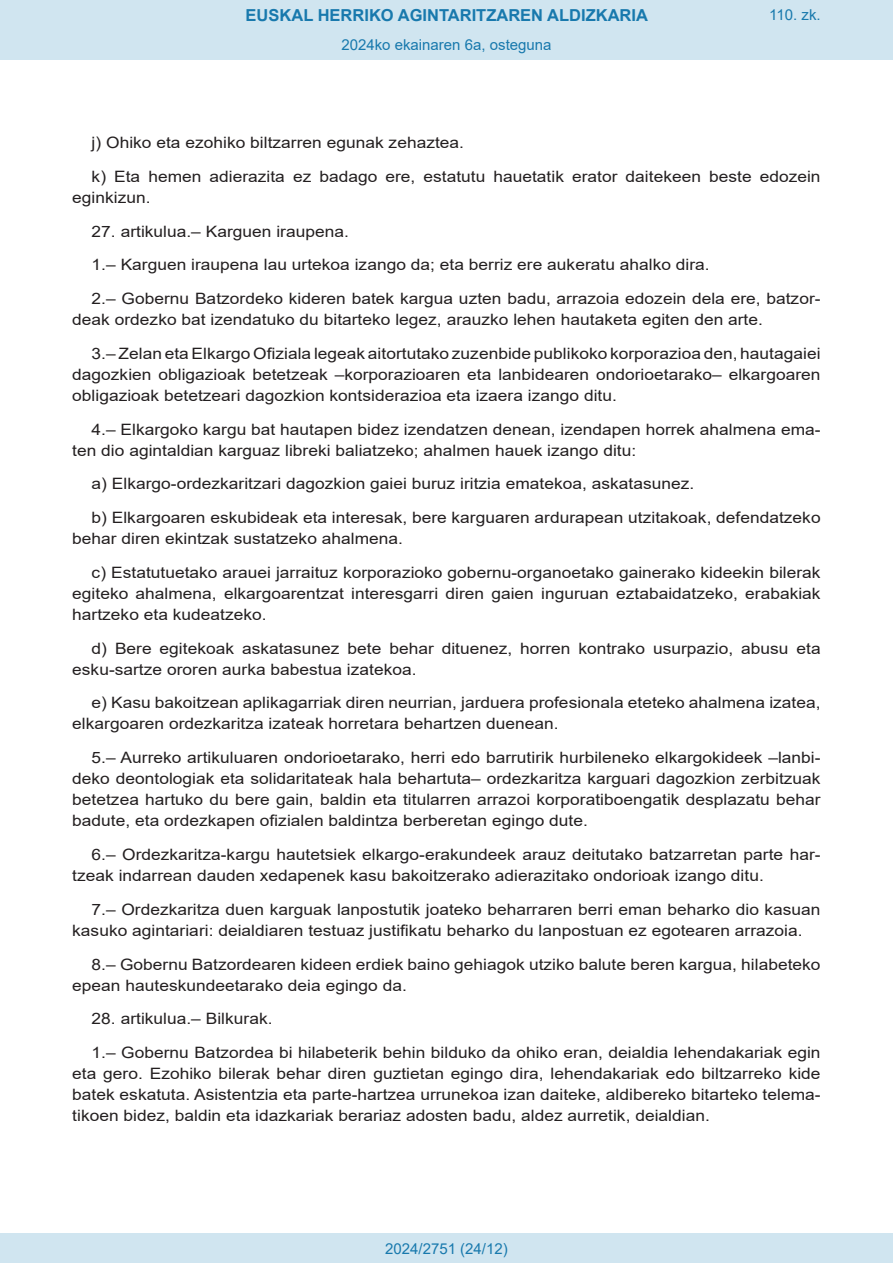
<style>
.page{position:relative;width:893px;height:1263px;background:#fff}
.page>*{position:absolute;margin:0;border:0;box-sizing:border-box;transform-origin:0 0}
.t1{font:700 16.5px "Arial";color:#1879ad}
.BOPVDetalle{font:15.6px/21px "Arial";color:#231f20;scale:1.11 1}
.Paginacion_Centro{font:15px "Arial";color:#1879ad}
</style>
<div class="page">
<div style="left:0;top:0;width:893px;height:60px;background:#d0e5f0"></div>
<div style="left:0;top:1233px;width:893px;height:30px;background:#d0e5f0"></div>
<p class="t1" style="left:246px;top:3px;width:404px">EUSKAL HERRIKO AGINTARITZAREN ALDIZKARIA</p>
<p class="Paginacion_Centro" style="left:341px;top:35px;width:212px">2024ko ekainaren 6a, osteguna</p>
<p class="Paginacion_Centro" style="left:769px;top:5px;width:53px">110. zk.</p>
<p class="BOPVDetalle" style="left:92px;top:132px;width:337px">j) Ohiko eta ezohiko biltzarren egunak zehaztea.</p>
<p class="BOPVDetalle" style="left:72px;top:166px;width:676px;text-indent:19px">k) Eta hemen adierazita ez badago ere, estatutu hauetatik erator daitekeen beste edozein eginkizun.</p>
<p class="BOPVDetalle" style="left:92px;top:221px;width:233px">27. artikulua.– Karguen iraupena.</p>
<p class="BOPVDetalle" style="left:92px;top:254px;width:558px">1.– Karguen iraupena lau urtekoa izango da; eta berriz ere aukeratu ahalko dira.</p>
<p class="BOPVDetalle" style="left:72px;top:288px;width:676px;text-indent:19px">2.– Gobernu Batzordeko kideren batek kargua uzten badu, arrazoia edozein dela ere, batzor&shy;deak ordezko bat izendatuko du bitarteko legez, arauzko lehen hautaketa egiten den arte.</p>
<p class="BOPVDetalle" style="left:72px;top:343px;width:676px;text-align:justify;text-indent:19px">3.– Zelan eta Elkargo Ofiziala legeak aitortutako zuzenbide publikoko korporazioa den, hautagaiei dagozkien obligazioak betetzeak –korporazioaren eta lanbidearen ondorioetarako– elkargoaren obligazioak betetzeari dagozkion kontsiderazioa eta izaera izango ditu.</p>
<p class="BOPVDetalle" style="left:72px;top:419px;width:676px;text-indent:19px">4.– Elkargoko kargu bat hautapen bidez izendatzen denean, izendapen horrek ahalmena ema&shy;ten dio agintaldian karguaz libreki baliatzeko; ahalmen hauek izango ditu:</p>
<p class="BOPVDetalle" style="left:92px;top:473px;width:544px">a) Elkargo-ordezkaritzari dagozkion gaiei buruz iritzia ematekoa, askatasunez.</p>
<p class="BOPVDetalle" style="left:72px;top:507px;width:676px;text-indent:19px">b) Elkargoaren eskubideak eta interesak, bere karguaren ardurapean utzitakoak, defendatzeko behar diren ekintzak sustatzeko ahalmena.</p>
<p class="BOPVDetalle" style="left:72px;top:562px;width:676px;text-align:justify;text-indent:19px">c) Estatutuetako arauei jarraituz korporazioko gobernu-organoetako gainerako kideekin bilerak egiteko ahalmena, elkargoarentzat interesgarri diren gaien inguruan eztabaidatzeko, erabakiak hartzeko eta kudeatzeko.</p>
<p class="BOPVDetalle" style="left:72px;top:638px;width:676px;text-indent:19px">d) Bere egitekoak askatasunez bete behar dituenez, horren kontrako usurpazio, abusu eta esku-sartze ororen aurka babestua izatekoa.</p>
<p class="BOPVDetalle" style="left:72px;top:692px;width:676px;text-indent:19px">e) Kasu bakoitzean aplikagarriak diren neurrian, jarduera profesionala eteteko ahalmena izatea, elkargoaren ordezkaritza izateak horretara behartzen duenean.</p>
<p class="BOPVDetalle" style="left:72px;top:747px;width:676px;text-align:justify;text-indent:19px">5.– Aurreko artikuluaren ondorioetarako, herri edo barrutirik hurbileneko elkargokideek –lanbi&shy;deko deontologiak eta solidaritateak hala behartuta– ordezkaritza karguari dagozkion zerbitzuak betetzea hartuko du bere gain, baldin eta titularren arrazoi korporatiboengatik desplazatu behar badute, eta ordezkapen ofizialen baldintza berberetan egingo dute.</p>
<p class="BOPVDetalle" style="left:72px;top:844px;width:676px;text-indent:19px">6.– Ordezkaritza-kargu hautetsiek elkargo-erakundeek arauz deitutako batzarretan parte har&shy;tzeak indarrean dauden xedapenek kasu bakoitzerako adierazitako ondorioak izango ditu.</p>
<p class="BOPVDetalle" style="left:72px;top:899px;width:676px;text-indent:19px">7.– Ordezkaritza duen karguak lanpostutik joateko beharraren berri eman beharko dio kasuan kasuko agintariari: deialdiaren testuaz justifikatu beharko du lanpostuan ez egotearen arrazoia.</p>
<p class="BOPVDetalle" style="left:72px;top:953px;width:676px;text-indent:19px">8.– Gobernu Batzordearen kideen erdiek baino gehiagok utziko balute beren kargua, hilabeteko epean hauteskundeetarako deia egingo da.</p>
<p class="BOPVDetalle" style="left:92px;top:1008px;width:164px">28. artikulua.– Bilkurak.</p>
<p class="BOPVDetalle" style="left:72px;top:1042px;width:676px;text-align:justify;text-indent:19px">1.– Gobernu Batzordea bi hilabeterik behin bilduko da ohiko eran, deialdia lehendakariak egin eta gero. Ezohiko bilerak behar diren guztietan egingo dira, lehendakariak edo biltzarreko kide batek eskatuta. Asistentzia eta parte-hartzea urrunekoa izan daiteke, aldibereko bitarteko telema&shy;tikoen bidez, baldin eta idazkariak berariaz adosten badu, aldez aurretik, deialdian.</p>
<p class="Paginacion_Centro" style="left:385px;top:1238px;width:124px">2024/2751 (24/12)</p>
</div>
